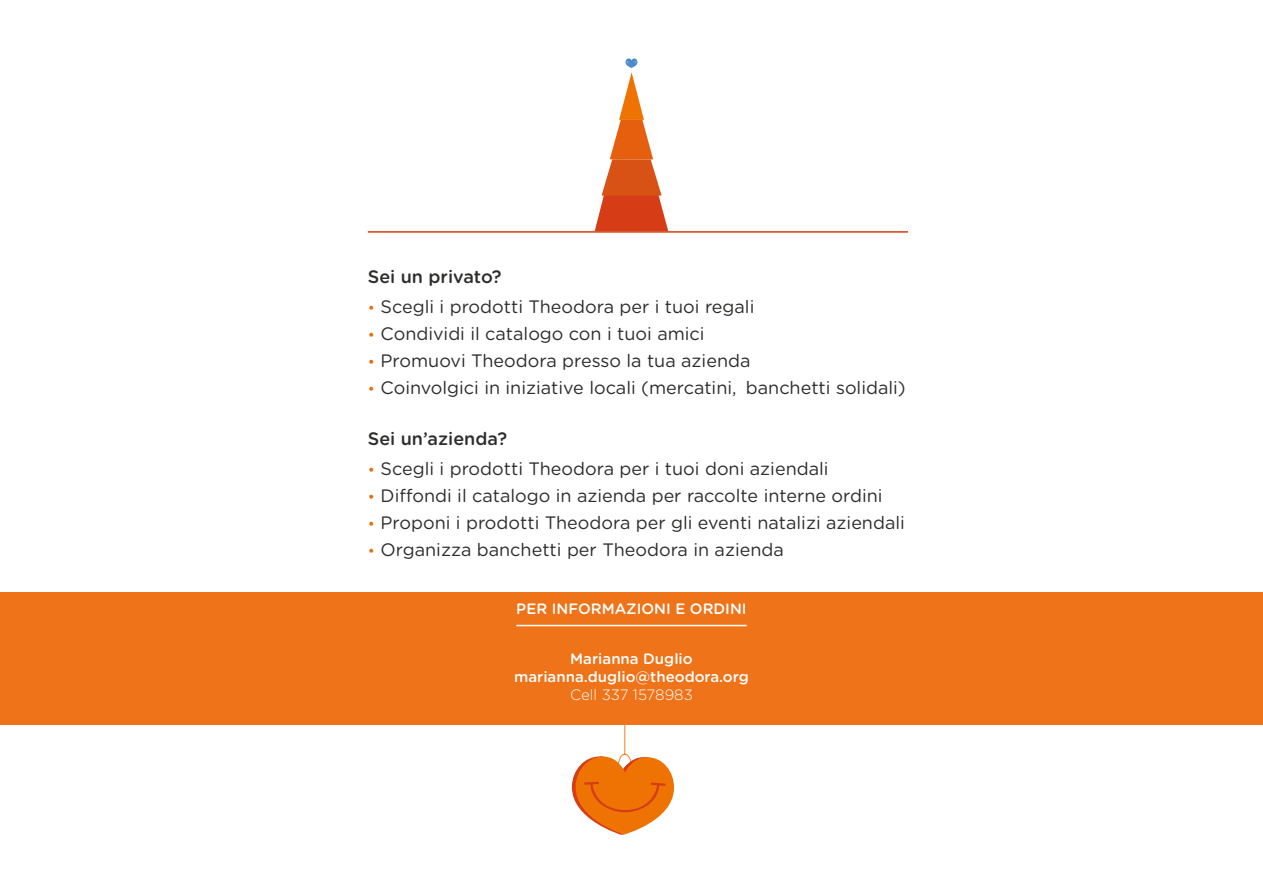
<style>
.page{position:relative;width:1263px;height:893px;background:#fff}
.page>*{position:absolute;margin:0;border:0;box-sizing:border-box;transform-origin:0 0}
.t1{font:18px "Gotham Rounded";color:#2e2d2c}
.t2{font:500 18px "Gotham Rounded";color:#2e2d2c}
.t3{font:500 15px "Gotham Rounded";color:#fff}
.t4{font:300 15px "Gotham Rounded";color:#fff}
.s1{font-size:15px;color:#e36e0e}
</style>
<div class="page">
<div style="left:0;top:593px;width:1263px;height:132px;background:#ee7319"></div>
<hr style="left:368px;top:231px;width:540px;height:2px;background:#d63c15">
<hr style="left:516px;top:625px;width:231px;height:1px;background:#fff">
<svg style="left:571px;top:725px;width:103px;height:109px"></svg>
<svg style="left:595px;top:58px;width:73px;height:173px"></svg>
<p class="t2" style="left:368px;top:264px;width:135px">Sei un privato?</p>
<p class="t1" style="left:368px;top:295px;width:388px"><span class="s1">•</span> Scegli i prodotti Theodora per i tuoi regali</p>
<p class="t1" style="left:368px;top:322px;width:338px"><span class="s1">•</span> Condividi il catalogo con i tuoi amici</p>
<p class="t1" style="left:368px;top:349px;width:384px"><span class="s1">•</span> Promuovi Theodora presso la tua azienda</p>
<p class="t1" style="left:368px;top:376px;width:539px"><span class="s1">•</span> Coinvolgici in iniziative locali (mercatini, banchetti solidali)</p>
<p class="t2" style="left:368px;top:426px;width:141px">Sei un’azienda?</p>
<p class="t1" style="left:368px;top:456px;width:462px"><span class="s1">•</span> Scegli i prodotti Theodora per i tuoi doni aziendali</p>
<p class="t1" style="left:368px;top:483px;width:516px"><span class="s1">•</span> Diffondi il catalogo in azienda per raccolte interne ordini</p>
<p class="t1" style="left:368px;top:510px;width:539px"><span class="s1">•</span> Proponi i prodotti Theodora per gli eventi natalizi aziendali</p>
<p class="t1" style="left:368px;top:537px;width:417px"><span class="s1">•</span> Organizza banchetti per Theodora in azienda</p>
<p class="t3" style="left:516px;top:598px;width:232px">PER INFORMAZIONI E ORDINI</p>
<p class="t3" style="left:570px;top:648px;width:124px">Marianna Duglio</p>
<p class="t3" style="left:514px;top:666px;width:236px">marianna.duglio@theodora.org</p>
<p class="t4" style="left:570px;top:685px;width:124px">Cell 337 1578983</p>
</div>
